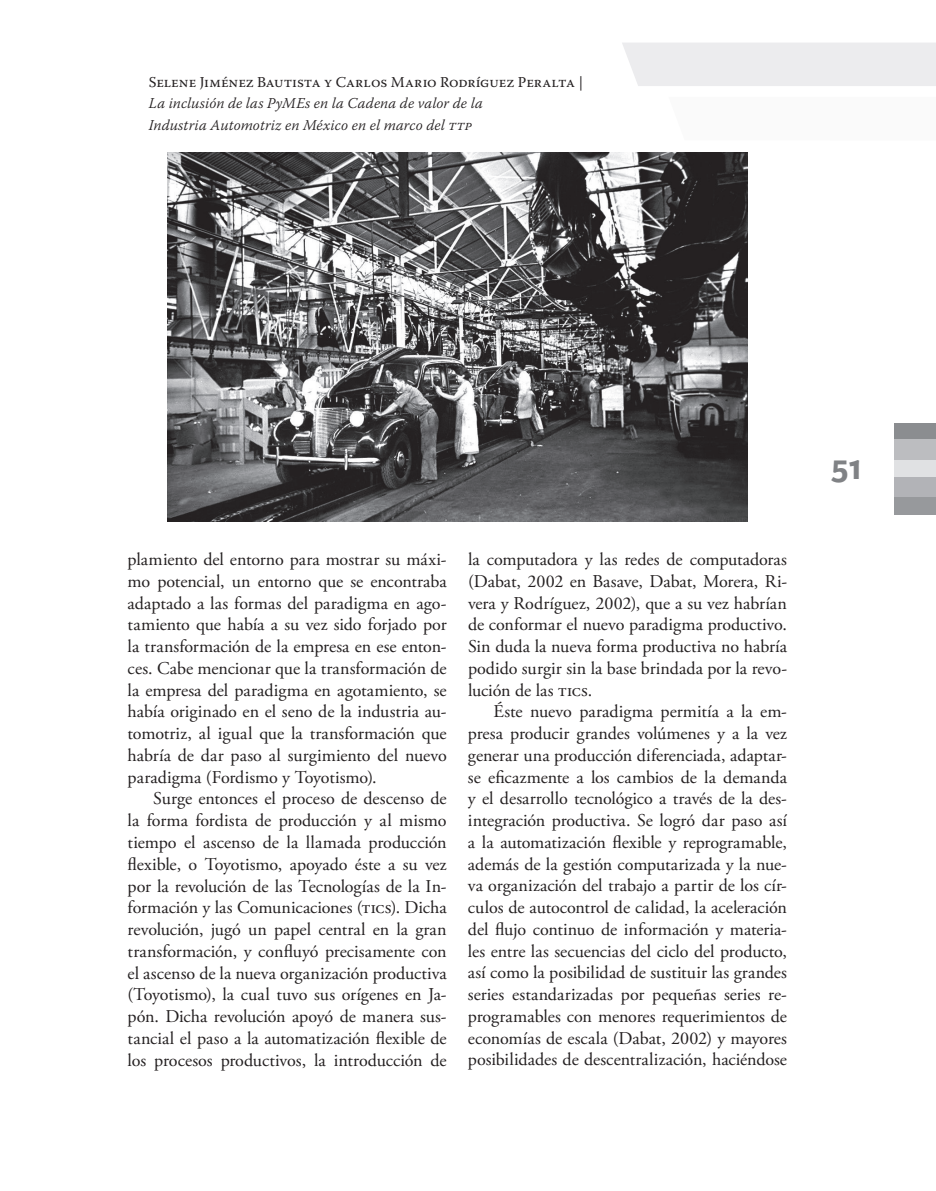
<style>
.page{position:relative;width:936px;height:1191px;background:#fff}
.page>*{position:absolute;margin:0;border:0;box-sizing:border-box;transform-origin:0 0}
.t1{font:700 36px "Karmina Sans";color:#808285}
.t2{font:18px/21.8px "Adobe Garamond Pro";letter-spacing:-.005em;color:#231f20;text-align:justify}
.t3{font:italic 300 15px/21.8px "Warnock Pro";letter-spacing:.01em;color:#231f20}
.t4{font:15px "Warnock Pro";color:#231f20}
</style>
<div class="page">
<div style="left:622px;top:43px;width:313px;height:43px;background:#ececee"></div>
<div style="left:894px;top:423px;width:41px;height:17px;background:#8b8d90"></div>
<svg style="left:894px;top:440px;width:41px;height:74px;background:#b9babd"></svg>
<img style="left:167px;top:153px;width:580px;height:369px">
<p class="t4" style="left:149px;top:73px;width:436px">Selene Jiménez Bautista y Carlos Mario Rodríguez Peralta |</p>
<p class="t3" style="left:149px;top:92px;width:335px">La inclusión de las PyMEs en la Cadena de valor de la<br>Industria Automotriz en México en el marco del ttp</p>
<p class="t2" style="left:128px;top:549px;width:321px">plamiento del entorno para mostrar su máxi&shy;mo potencial, un entorno que se encontraba adaptado a las formas del paradigma en ago&shy;tamiento que había a su vez sido forjado por la transformación de la empresa en ese enton&shy;ces. Cabe mencionar que la transformación de la empresa del paradigma en agotamiento, se había originado en el seno de la industria au&shy;tomotriz, al igual que la transformación que habría de dar paso al surgimiento del nuevo paradigma (Fordismo y Toyotismo).</p>
<p class="t2" style="left:128px;top:788px;width:321px;text-indent:26px">Surge entonces el proceso de descenso de la forma fordista de producción y al mismo tiempo el ascenso de la llamada producción flexible, o Toyotismo, apoyado éste a su vez por la revolución de las Tecnologías de la In&shy;formación y las Comunicaciones (tics). Dicha revolución, jugó un papel central en la gran transformación, y confluyó precisamente con el ascenso de la nueva organización productiva (Toyotismo), la cual tuvo sus orígenes en Ja&shy;pón. Dicha revolución apoyó de manera sus&shy;tancial el paso a la automatización flexible de los procesos productivos, la introducción de</p>
<p class="t2" style="left:468px;top:549px;width:321px">la computadora y las redes de computadoras (Dabat, 2002 en Basave, Dabat, Morera, Ri&shy;vera y Rodríguez, 2002), que a su vez habrían de conformar el nuevo paradigma productivo.<br>Sin duda la nueva forma productiva no habría podido surgir sin la base brindada por la revo&shy;lución de las tics.</p>
<p class="t2" style="left:468px;top:701px;width:321px;text-indent:26px">Éste nuevo paradigma permitía a la em&shy;presa producir grandes volúmenes y a la vez generar una producción diferenciada, adaptar&shy;se eficazmente a los cambios de la demanda y el desarrollo tecnológico a través de la des&shy;integración productiva. Se logró dar paso así a la automatización flexible y reprogramable, además de la gestión computarizada y la nue&shy;va organización del trabajo a partir de los cír&shy;culos de autocontrol de calidad, la aceleración del flujo continuo de información y materia&shy;les entre las secuencias del ciclo del producto, así como la posibilidad de sustituir las grandes series estandarizadas por pequeñas series re&shy;programables con menores requerimientos de economías de escala (Dabat, 2002) y mayores posibilidades de descentralización, haciéndose</p>
<h1 class="t1" style="left:831px;top:447px;width:33px">51</h1>
</div>
